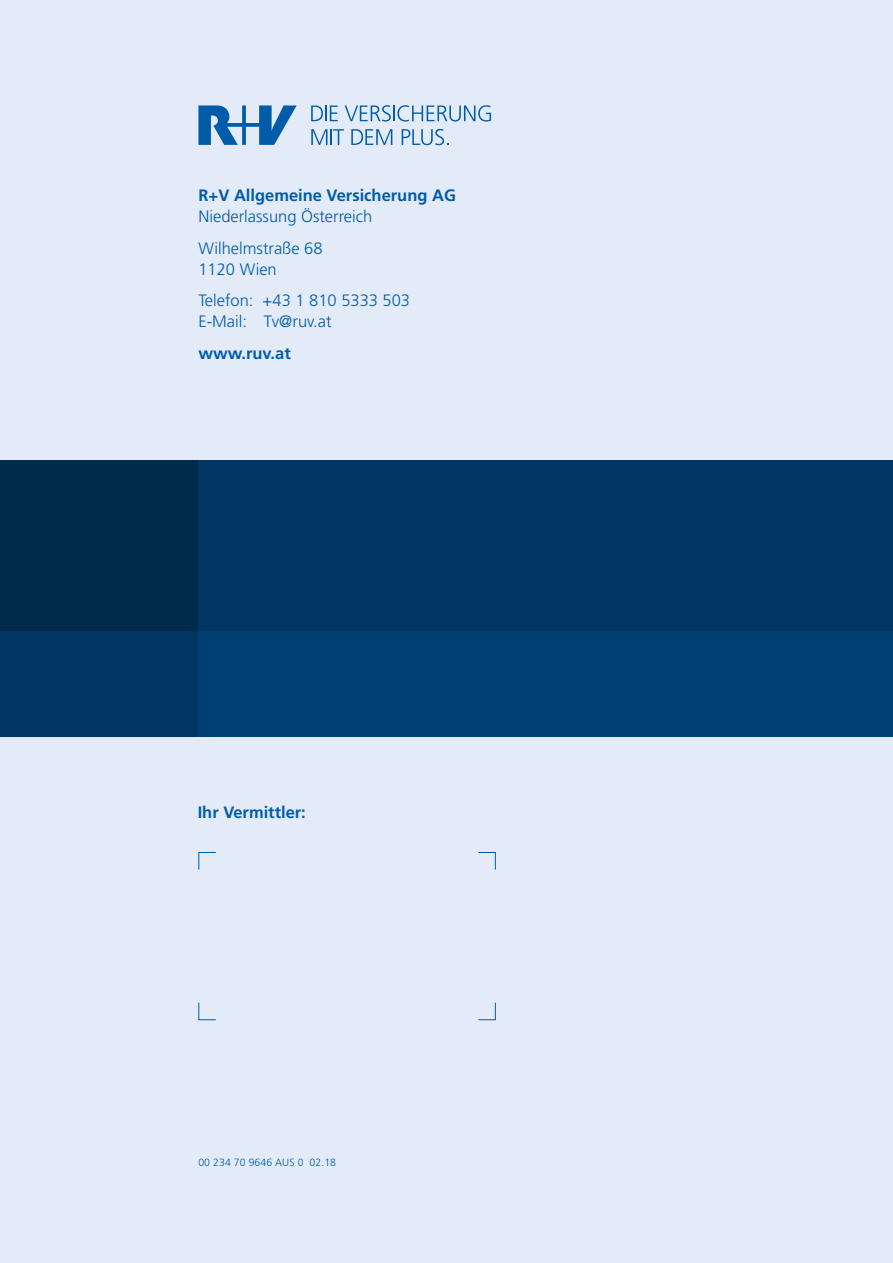
<style>
.page{position:relative;width:893px;height:1263px;background:#e3ebf8}
.page>*{position:absolute;margin:0;border:0;box-sizing:border-box;transform-origin:0 0}
.t1{font:300 16.5px/31.5px "Frutiger LT";color:#005ca9}
.t2{font:700 16.5px "Frutiger LT";color:#005ca9}
.t3{font:700 16.5px "Frutiger";color:#005ca9}
.t4{font:300 10.5px "Frutiger";letter-spacing:.005em;color:#005ca9}
</style>
<div class="page">
<div style="left:0;top:460px;width:893px;height:277px;background:#002a4a"></div>
<div style="left:198px;top:460px;width:695px;height:277px;background:#003661"></div>
<div style="left:0;top:631px;width:893px;height:106px;background:linear-gradient(to right,#003865,#004277)"></div>
<svg style="left:311px;top:106px;width:27px;height:15px"></svg>
<svg style="left:345px;top:105px;width:146px;height:17px"></svg>
<svg style="left:311px;top:129px;width:33px;height:16px"></svg>
<svg style="left:351px;top:129px;width:41px;height:16px"></svg>
<svg style="left:198px;top:105px;width:99px;height:40px"></svg>
<svg style="left:402px;top:129px;width:47px;height:16px"></svg>
<svg style="left:198px;top:852px;width:18px;height:18px"></svg>
<svg style="left:198px;top:1002px;width:18px;height:18px"></svg>
<svg style="left:478px;top:1002px;width:18px;height:18px"></svg>
<svg style="left:478px;top:852px;width:18px;height:18px"></svg>
<p class="t2" style="left:198px;top:186px;width:259px">R+V Allgemeine Versicherung AG</p>
<p class="t1" style="left:198px;top:201px;width:175px">Niederlassung Österreich<br>Wilhelmstraße 68</p>
<p class="t1" style="left:198px;top:253px;width:213px">1120 Wien<br>Telefon: +43 1 810 5333 503</p>
<p class="t1" style="left:198px;top:306px;width:135px">E-Mail: Tv@ruv.at</p>
<p class="t2" style="left:198px;top:343px;width:94px">www.ruv.at</p>
<p class="t3" style="left:198px;top:803px;width:110px">Ihr Vermittler:</p>
<p class="t4" style="left:198px;top:1156px;width:139px">00 234 70 9646 AUS 0 02.18</p>
</div>
